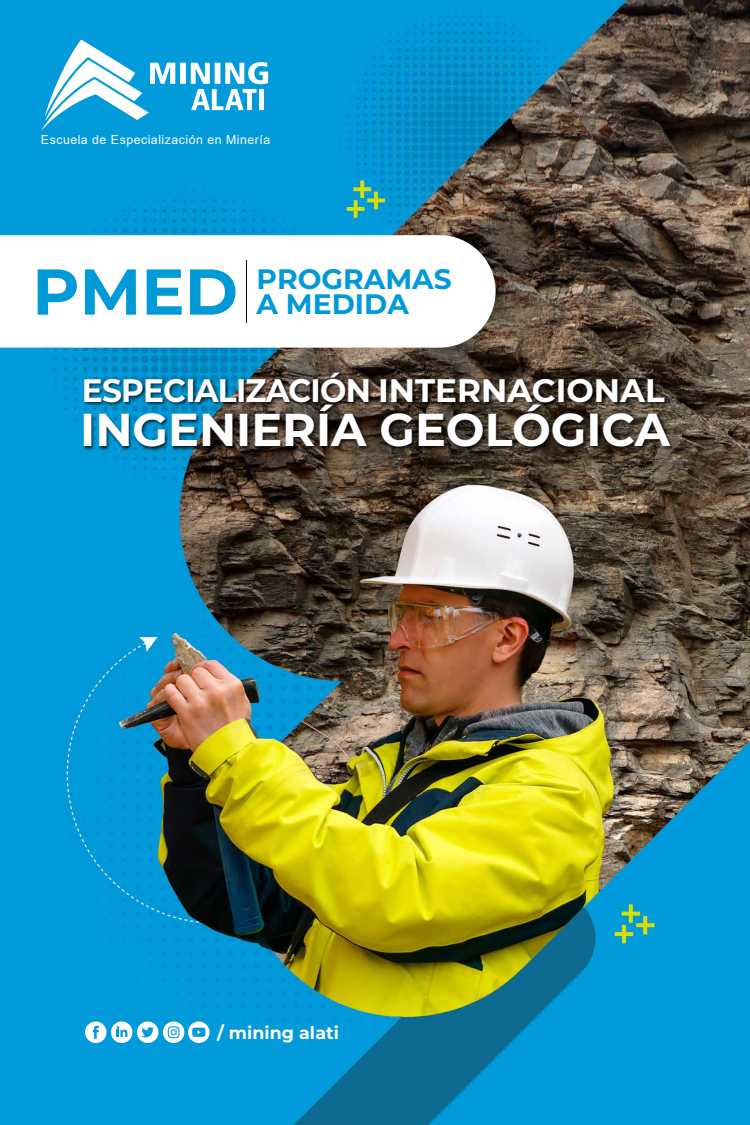
<style>
.page{position:relative;width:750px;height:1125px;background:#fff}
.page>*{position:absolute;margin:0;border:0;box-sizing:border-box;transform-origin:0 0}
.t1{font:700 64.62px "Montserrat";color:#009ad9}
.t2{font:700 46.06px "Montserrat";color:#fff}
.t3{font:700 32.56px "Montserrat";letter-spacing:-.025em;color:#fff;scale:.96 1}
.t4{font:700 28.12px/25px "Montserrat";color:#009ad9}
.t5{font:700 17.44px "Montserrat";color:#fff}
.t6{font:12.38px "Arial";letter-spacing:.04em;color:#fff}
</style>
<div class="page">
<img style="left:0;top:0;width:750px;height:1125px">
<img style="left:78px;top:403px;width:606px;height:62px">
<svg style="left:42px;top:39px;width:226px;height:91px"></svg>
<svg style="left:0;top:235px;width:496px;height:113px"></svg>
<hr style="left:246px;top:260px;width:1px;height:62px;background:#000">
<div style="left:137px;top:1022px;width:21px;height:21px;background:#fff;border-radius:50%"></div>
<svg style="left:141px;top:1027px;width:13px;height:10px"></svg>
<div style="left:111px;top:1022px;width:21px;height:21px;background:#fff;border-radius:50%"></div>
<svg style="left:117px;top:1026px;width:10px;height:11px"></svg>
<div style="left:85px;top:1022px;width:21px;height:21px;background:#fff;border-radius:50%"></div>
<svg style="left:93px;top:1026px;width:6px;height:13px"></svg>
<div style="left:163px;top:1022px;width:21px;height:21px;background:#fff;border-radius:50%"></div>
<svg style="left:168px;top:1026px;width:12px;height:12px"></svg>
<svg style="left:188px;top:1022px;width:22px;height:21px"></svg>
<svg style="left:192px;top:1028px;width:13px;height:9px"></svg>
<img style="left:77px;top:370px;width:602px;height:46px">
<p class="t6" style="left:41px;top:131px;width:231px">Escuela de Especialización en Minería</p>
<h1 class="t1" style="left:32px;top:245px;width:207px">PMED</h1>
<h3 class="t4" style="left:256px;top:265px;width:197px">PROGRAMAS<br>A MEDIDA</h3>
<h3 class="t3" style="left:82px;top:366px;width:609px">ESPECIALIZACIÓN INTERNACIONAL</h3>
<h2 class="t2" style="left:80px;top:397px;width:591px">INGENIERÍA GEOLÓGICA</h2>
<h3 class="t5" style="left:217px;top:1020px;width:123px">/ mining alati</h3>
</div>
